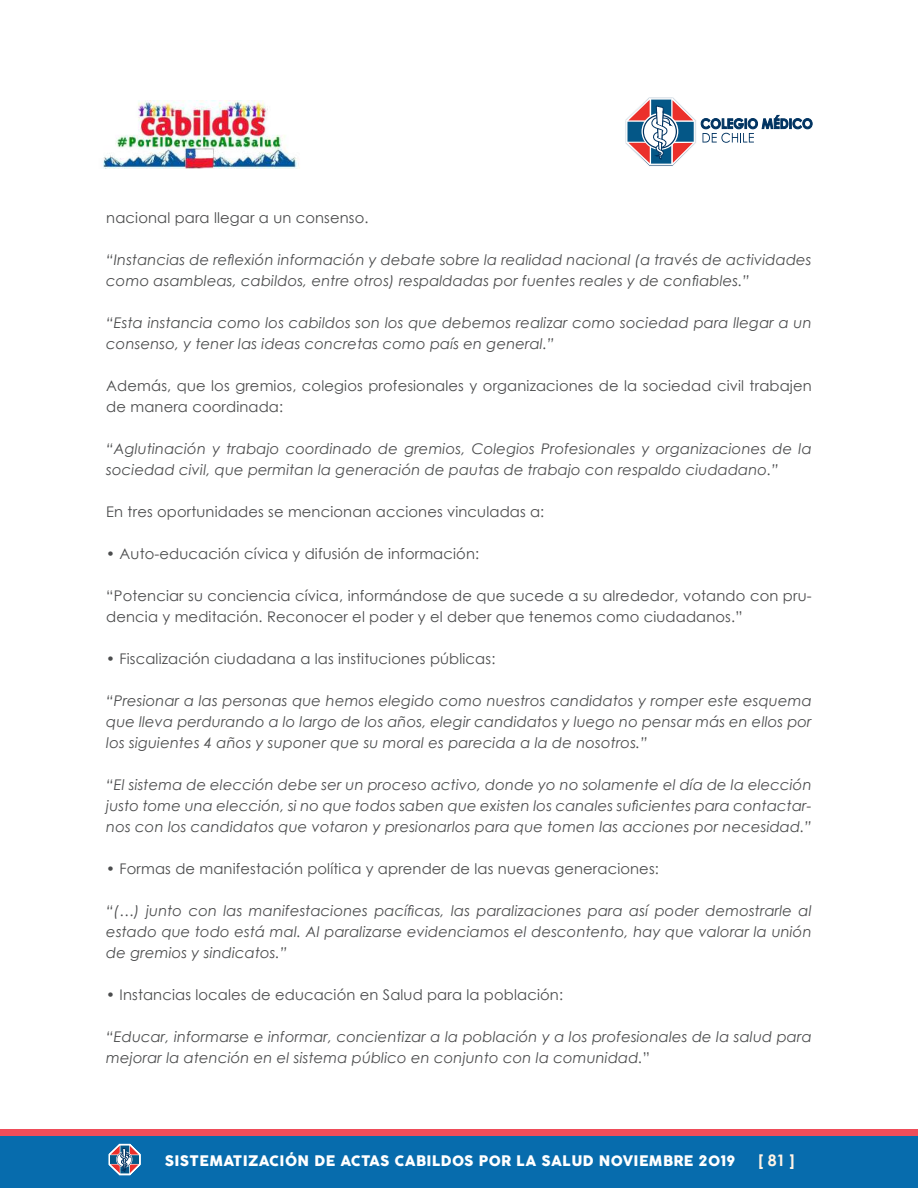
<style>
.page{position:relative;width:918px;height:1188px;background:#fff}
.page>*{position:absolute;margin:0;border:0;box-sizing:border-box;transform-origin:0 0}
.t1{font:700 15.9px "Century Gothic";color:#fff3e5}
.t2{font:italic 14.7px/21px "Century Gothic";letter-spacing:.01em;color:#4b4c4d}
.t3{font:14.7px/21px "Century Gothic";letter-spacing:.01em;color:#4b4c4d}
.t4{font:14.25px "COCOGOOSE";letter-spacing:.025em;color:#fff}
.s1{font-style:normal}
</style>
<div class="page">
<div style="left:0;top:1136px;width:918px;height:52px;background:#076cad"></div>
<svg style="left:625px;top:97px;width:187px;height:69px"></svg>
<div style="left:0;top:1129px;width:918px;height:7px;background:#ef4d5a"></div>
<svg style="left:109px;top:1144px;width:31px;height:31px"></svg>
<img style="left:103px;top:101px;width:197px;height:68px">
<p class="t3" style="left:106px;top:207px;width:264px">nacional para llegar a un consenso.</p>
<p class="t2" style="left:106px;top:249px;width:707px">“Instancias de reflexión información y debate sobre la realidad nacional (a través de actividades como asambleas, cabildos, entre otros) respaldadas por fuentes reales y de confiables.”</p>
<p class="t2" style="left:106px;top:312px;width:707px">“Esta instancia como los cabildos son los que debemos realizar como sociedad para llegar a un consenso, y tener las ideas concretas como país en general.”</p>
<p class="t3" style="left:106px;top:375px;width:707px">Además, que los gremios, colegios profesionales y organizaciones de la sociedad civil trabajen de manera coordinada:</p>
<p class="t2" style="left:106px;top:438px;width:707px">“Aglutinación y trabajo coordinado de gremios, Colegios Profesionales y organizaciones de la sociedad civil, que permitan la generación de pautas de trabajo con respaldo ciudadano.”</p>
<p class="t3" style="left:106px;top:501px;width:440px">En tres oportunidades se mencionan acciones vinculadas a:</p>
<p class="t3" style="left:106px;top:543px;width:374px">• Auto-educación cívica y difusión de información:</p>
<p class="t3" style="left:106px;top:585px;width:707px">“Potenciar su conciencia cívica, informándose de que sucede a su alrededor, votando con pru&shy;dencia y meditación. Reconocer el poder y el deber que tenemos como ciudadanos.”</p>
<p class="t3" style="left:106px;top:648px;width:391px">• Fiscalización ciudadana a las instituciones públicas:</p>
<p class="t2" style="left:106px;top:690px;width:707px;text-align:justify">“Presionar a las personas que hemos elegido como nuestros candidatos y romper este esquema que lleva perdurando a lo largo de los años, elegir candidatos y luego no pensar más en ellos por los siguientes 4 años y suponer que su moral es parecida a la de nosotros.”</p>
<p class="t2" style="left:106px;top:774px;width:707px;text-align:justify">“El sistema de elección debe ser un proceso activo, donde yo no solamente el día de la elección justo tome una elección, si no que todos saben que existen los canales suficientes para contactar&shy;nos con los candidatos que votaron y presionarlos para que tomen las acciones por necesidad.”</p>
<p class="t3" style="left:106px;top:858px;width:554px">• Formas de manifestación política y aprender de las nuevas generaciones:</p>
<p class="t2" style="left:106px;top:900px;width:707px;text-align:justify">“(…) junto con las manifestaciones pacíficas, las paralizaciones para así poder demostrarle al estado que todo está mal. Al paralizarse evidenciamos el descontento, hay que valorar la unión de gremios y sindicatos.”</p>
<p class="t3" style="left:106px;top:984px;width:458px">• Instancias locales de educación en Salud para la población:</p>
<p class="t2" style="left:106px;top:1026px;width:707px">“Educar, informarse e informar, concientizar a la población y a los profesionales de la salud para mejorar la atención en el sistema público en conjunto con la comunidad.<span class="s1">”</span></p>
<p class="t4" style="left:165px;top:1150px;width:572px">SISTEMATIZACIÓN DE ACTAS CABILDOS POR LA SALUD NOVIEMBRE 2019</p>
<p class="t1" style="left:758px;top:1149px;width:38px">[ 81 ]</p>
</div>
